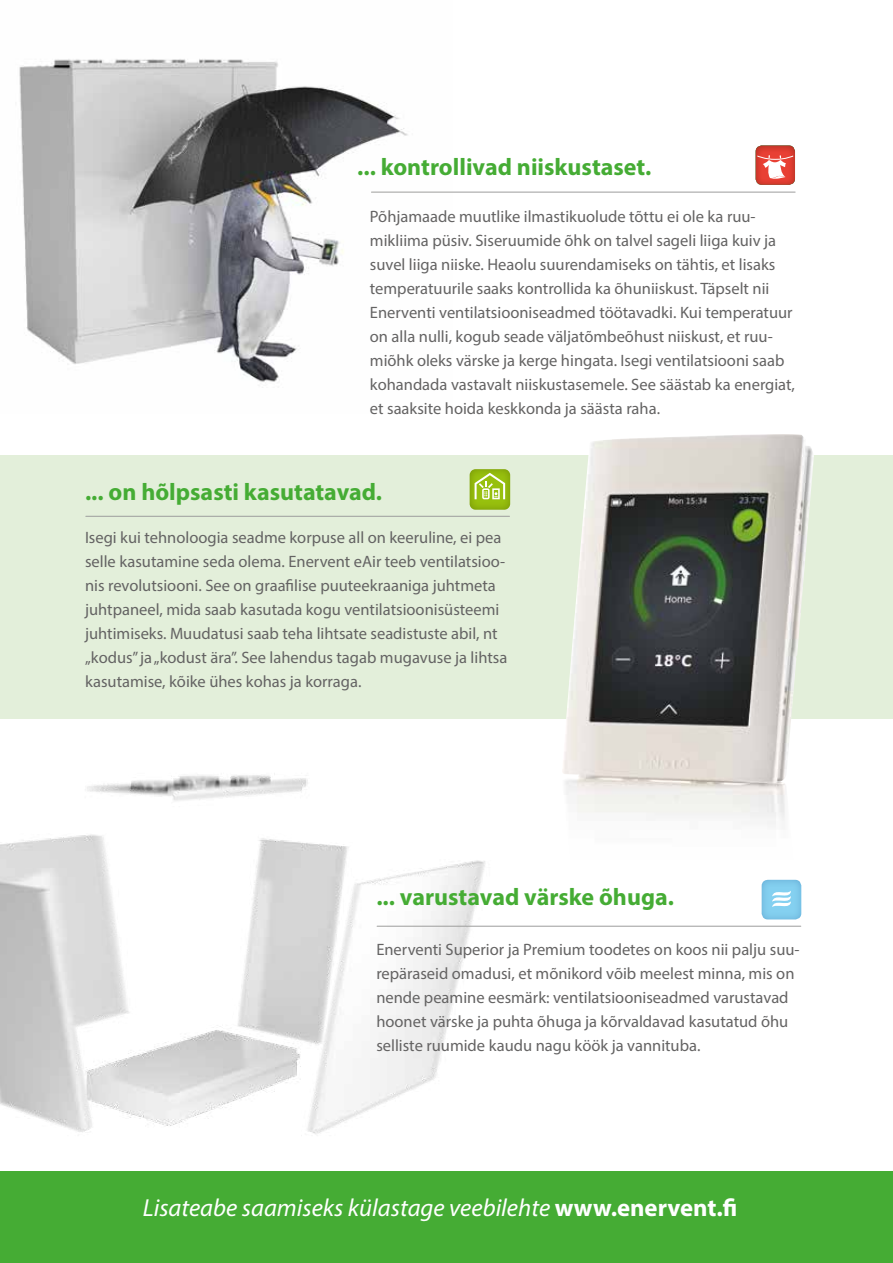
<style>
.page{position:relative;width:893px;height:1263px;background:#fff}
.page>*{position:absolute;margin:0;border:0;box-sizing:border-box;transform-origin:0 0}
.t1{font:italic 24.75px "Myriad Pro";color:#fff}
.t2{font:700 24px "Myriad Pro";color:#45ac34}
.t3{font:16.5px/24px "Myriad Pro";color:#646363}
.s1{font-weight:700;font-style:normal}
</style>
<div class="page">
<img style="left:19px;top:59px;width:433px;height:329px">
<div style="left:0;top:455px;width:893px;height:264px;background:#e3efda"></div>
<div style="left:0;top:1172px;width:893px;height:91px;background:#45ac34"></div>
<img style="left:0;top:773px;width:510px;height:361px">
<hr style="left:371px;top:192px;width:424px;height:1px;background:#9d9d9c">
<hr style="left:86px;top:516px;width:423px;height:1px;background:#9d9d9c">
<hr style="left:377px;top:926px;width:424px;height:1px;background:#9d9d9c">
<img style="left:765px;top:879px;width:37px;height:41px">
<img style="left:762px;top:880px;width:39px;height:39px">
<svg style="left:772px;top:888px;width:19px;height:22px"></svg>
<img style="left:470px;top:469px;width:40px;height:41px">
<svg style="left:475px;top:473px;width:30px;height:26px"></svg>
<img style="left:562px;top:434px;width:252px;height:391px">
<svg style="left:756px;top:145px;width:39px;height:40px"></svg>
<h2 class="t2" style="left:357px;top:152px;width:296px">... kontrollivad niiskustaset.</h2>
<p class="t3" style="left:370px;top:204px;width:427px">Põhjamaade muutlike ilmastikuolude tõttu ei ole ka ruu&shy;mikliima püsiv. Siseruumide õhk on talvel sageli liiga kuiv ja suvel liiga niiske. Heaolu suurendamiseks on tähtis, et lisaks temperatuurile saaks kontrollida ka õhuniiskust. Täpselt nii Enerventi ventilatsiooniseadmed töötavadki. Kui temperatuur on alla nulli, kogub seade väljatõmbeõhust niiskust, et ruu&shy;miõhk oleks värske ja kerge hingata. Isegi ventilatsiooni saab kohandada vastavalt niiskustasemele. See säästab ka energiat, et saaksite hoida keskkonda ja säästa raha.</p>
<h2 class="t2" style="left:85px;top:476px;width:299px">... on hõlpsasti kasutatavad.</h2>
<p class="t3" style="left:85px;top:526px;width:424px">Isegi kui tehnoloogia seadme korpuse all on keeruline, ei pea selle kasutamine seda olema. Enervent eAir teeb ventilatsioo&shy;nis revolutsiooni. See on graafilise puuteekraaniga juhtmeta juhtpaneel, mida saab kasutada kogu ventilatsioonisüsteemi juhtimiseks. Muudatusi saab teha lihtsate seadistuste abil, nt „kodus” ja „kodust ära”. See lahendus tagab mugavuse ja lihtsa kasutamise, kõike ühes kohas ja korraga.</p>
<h2 class="t2" style="left:376px;top:881px;width:299px">... varustavad värske õhuga.</h2>
<p class="t3" style="left:376px;top:937px;width:425px">Enerventi Superior ja Premium toodetes on koos nii palju suu&shy;repäraseid omadusi, et mõnikord võib meelest minna, mis on nende peamine eesmärk: ventilatsiooniseadmed varustavad hoonet värske ja puhta õhuga ja kõrvaldavad kasutatud õhu selliste ruumide kaudu nagu köök ja vannituba.</p>
<h1 class="t1" style="left:143px;top:1192px;width:596px">Lisateabe saamiseks külastage veebilehte <span class="s1">www.enervent.fi</span></h1>
</div>
